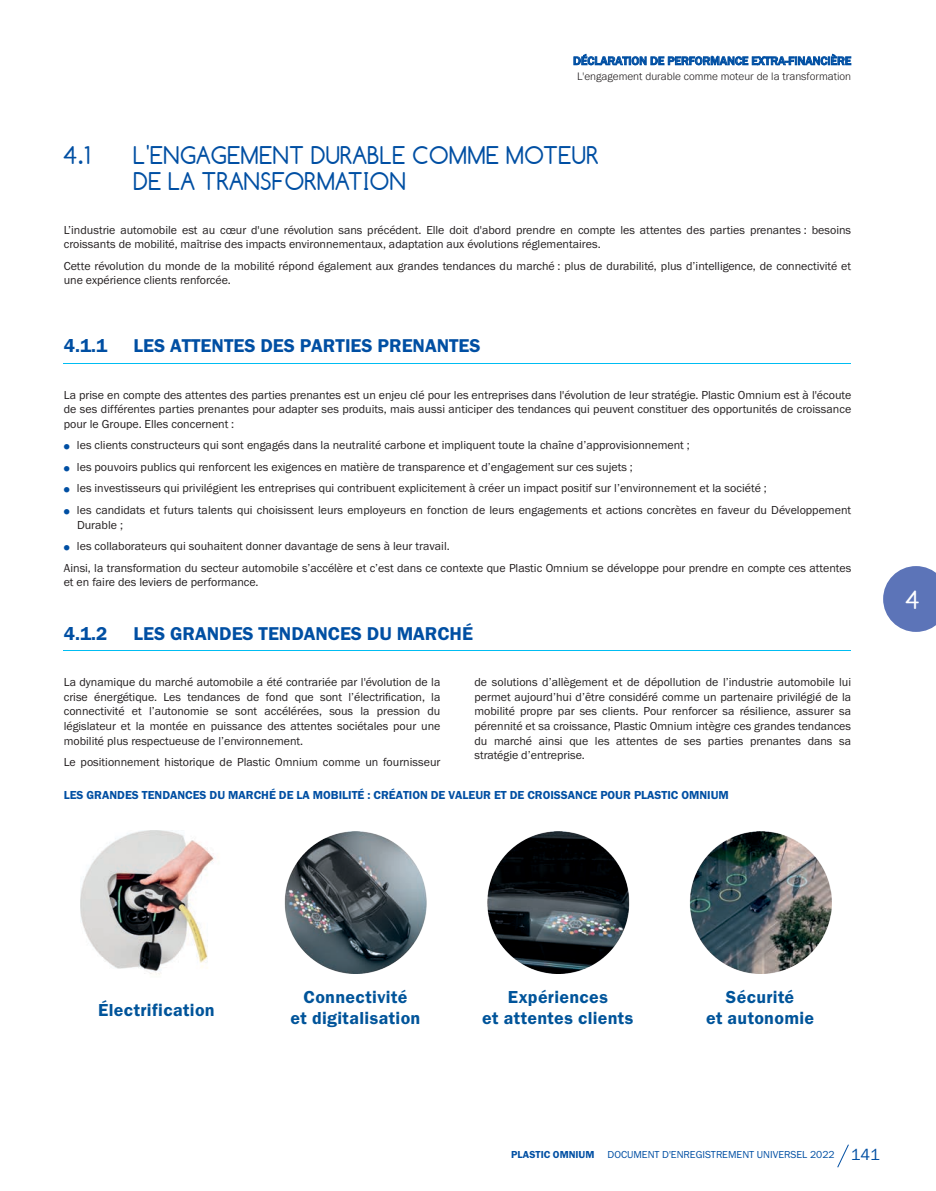
<style>
.page{position:relative;width:936px;height:1191px;background:#fff}
.page>*{position:absolute;margin:0;border:0;box-sizing:border-box;transform-origin:0 0}
.t1{font:26.25px "Comfortaa";color:#fff}
.t2{font:25.5px/26px "Comfortaa";color:#004fa3}
.t3{font:19.2px "Franklin Gothic URW Dem";color:#004fa3}
.t4{font:18px/21.6px "Franklin Gothic URW Dem";letter-spacing:.02em;color:#00549a;text-align:center}
.t5{font:16.5px "Franklin Gothic URW Boo";color:#004fa3}
.t6{font:12px/14.5px "Franklin Gothic URW Boo";color:#231f20}
.t7{font:12px "Franklin Gothic URW Dem";color:#004fa3}
.t8{font:500 12px "Franklin Gothic URW";color:#004fa3}
.t9{font:300 11.25px "Franklin Gothic URW";color:#231f20}
.t10{font:10.5px "Franklin Gothic URW Boo";color:#004fa3}
.t11{font:10.5px "Franklin Gothic URW Dem";color:#004fa3}
.t12{font:6px "Noto Sans CJ Kjp";color:#004fa3}
.s1{font-family:"Noto Sans CJ Kjp";font-size:6px;color:#004fa3}
</style>
<div class="page">
<svg style="left:837px;top:1144px;width:12px;height:24px"></svg>
<svg style="left:883px;top:566px;width:52px;height:66px;background:#768ac3"></svg>
<hr style="left:64px;top:363px;width:787px;height:1px;background:#00bdf2">
<hr style="left:64px;top:650px;width:787px;height:1px;background:#00bdf2">
<img style="left:284px;top:831px;width:547px;height:142px">
<img style="left:81px;top:830px;width:133px;height:145px">
<p class="t8" style="left:573px;top:53px;width:280px">DÉCLARATION DE PERFORMANCE EXTRA‑FINANCIÈRE</p>
<p class="t9" style="left:577px;top:69px;width:275px">L'engagement durable comme moteur de la transformation</p>
<h2 class="t2" style="left:64px;top:142px;width:29px">4.1</h2>
<h2 class="t2" style="left:133px;top:142px;width:467px">L'ENGAGEMENT DURABLE COMME MOTEUR<br>DE LA TRANSFORMATION</h2>
<p class="t6" style="left:64px;top:222px;width:788px">L’industrie automobile est au cœur d'une révolution sans précédent. Elle doit d'abord prendre en compte les attentes des parties prenantes : besoins croissants de mobilité, maîtrise des impacts environnementaux, adaptation aux évolutions réglementaires.</p>
<p class="t6" style="left:64px;top:258px;width:788px">Cette révolution du monde de la mobilité répond également aux grandes tendances du marché : plus de durabilité, plus d’intelligence, de connectivité et une expérience clients renforcée.</p>
<h3 class="t3" style="left:64px;top:334px;width:45px">4.1.1</h3>
<h3 class="t3" style="left:133px;top:334px;width:348px">LES ATTENTES DES PARTIES PRENANTES</h3>
<p class="t6" style="left:64px;top:387px;width:789px;text-align:justify">La prise en compte des attentes des parties prenantes est un enjeu clé pour les entreprises dans l'évolution de leur stratégie. Plastic Omnium est à l'écoute de ses différentes parties prenantes pour adapter ses produits, mais aussi anticiper des tendances qui peuvent constituer des opportunités de croissance pour le Groupe. Elles concernent :</p>
<p class="t6" style="left:64px;top:438px;width:627px"><span class="s1">●</span> les clients constructeurs qui sont engagés dans la neutralité carbone et impliquent toute la chaîne d’approvisionnement ;</p>
<p class="t6" style="left:64px;top:459px;width:570px"><span class="s1">●</span> les pouvoirs publics qui renforcent les exigences en matière de transparence et d’engagement sur ces sujets ;</p>
<p class="t6" style="left:77px;top:477px;width:775px;line-height:21.6px;text-indent:-13px"><span class="s1">●</span> les investisseurs qui privilégient les entreprises qui contribuent explicitement à créer un impact positif sur l’environnement et la société ;<br>les candidats et futurs talents qui choisissent leurs employeurs en fonction de leurs engagements et actions concrètes en faveur du Développement</p>
<p class="t6" style="left:77px;top:517px;width:48px">Durable ;</p>
<p class="t12" style="left:64px;top:508px;width:7px">●</p>
<p class="t6" style="left:64px;top:538px;width:387px"><span class="s1">●</span> les collaborateurs qui souhaitent donner davantage de sens à leur travail.</p>
<p class="t6" style="left:64px;top:560px;width:788px">Ainsi, la transformation du secteur automobile s’accélère et c’est dans ce contexte que Plastic Omnium se développe pour prendre en compte ces attentes et en faire des leviers de performance.</p>
<h3 class="t3" style="left:64px;top:621px;width:45px">4.1.2</h3>
<h3 class="t3" style="left:133px;top:621px;width:341px">LES GRANDES TENDANCES DU MARCHÉ</h3>
<p class="t6" style="left:64px;top:674px;width:378px;text-align:justify">La dynamique du marché automobile a été contrariée par l'évolution de la crise énergétique. Les tendances de fond que sont l’électrification, la connectivité et l’autonomie se sont accélérées, sous la pression du législateur et la montée en puissance des attentes sociétales pour une mobilité plus respectueuse de l’environnement.</p>
<p class="t6" style="left:64px;top:754px;width:378px">Le positionnement historique de Plastic Omnium comme un fournisseur</p>
<p class="t6" style="left:474px;top:674px;width:378px;text-align:justify">de solutions d’allègement et de dépollution de l’industrie automobile lui permet aujourd’hui d’être considéré comme un partenaire privilégié de la mobilité propre par ses clients. Pour renforcer sa résilience, assurer sa pérennité et sa croissance, Plastic Omnium intègre ces grandes tendances du marché ainsi que les attentes de ses parties prenantes dans sa stratégie d’entreprise.</p>
<p class="t7" style="left:64px;top:787px;width:666px">LES GRANDES TENDANCES DU MARCHÉ DE LA MOBILITÉ : CRÉATION DE VALEUR ET DE CROISSANCE POUR PLASTIC OMNIUM</p>
<h1 class="t1" style="left:905px;top:584px;width:16px">4</h1>
<h3 class="t4" style="left:98px;top:998px;width:118px">Électrification</h3>
<h3 class="t4" style="left:290px;top:985px;width:131px">Connectivité<br>et digitalisation</h3>
<h3 class="t4" style="left:706px;top:985px;width:110px">Sécurité<br>et autonomie</h3>
<h3 class="t4" style="left:482px;top:985px;width:153px">Expériences<br>et attentes clients</h3>
<p class="t11" style="left:511px;top:1148px;width:85px">PLASTIC OMNIUM</p>
<p class="t10" style="left:607px;top:1148px;width:229px">DOCUMENT D'ENREGISTREMENT UNIVERSEL 2022</p>
<h3 class="t5" style="left:850px;top:1144px;width:31px">141</h3>
</div>
